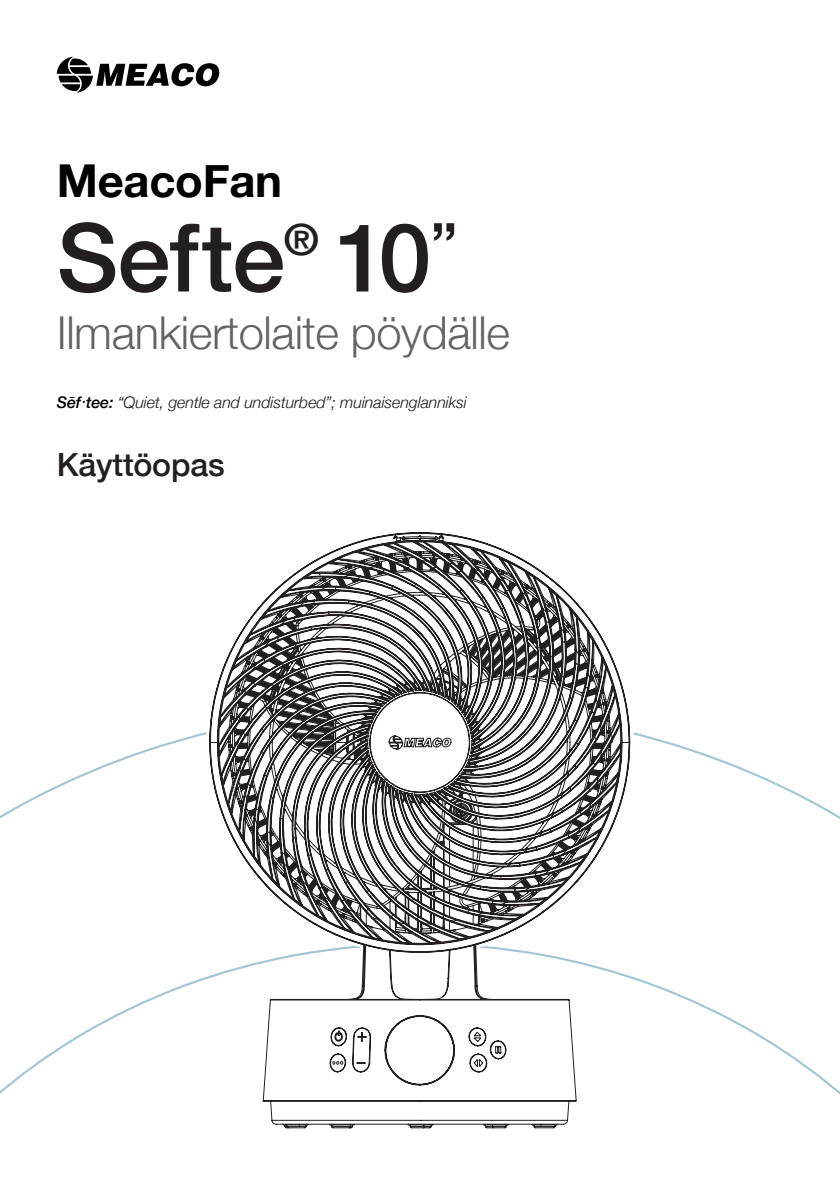
<style>
.page{position:relative;width:840px;height:1191px;background:#fff}
.page>*{position:absolute;margin:0;border:0;box-sizing:border-box;transform-origin:0 0}
.t1{font:500 95px "Helvetica Neue";letter-spacing:-.01em;color:#231f20}
.t2{font:300 45.4px "Helvetica Neue";letter-spacing:-.01em;color:#636366}
.t3{font:700 45.4px "Helvetica Neue";letter-spacing:-.005em;color:#000}
.t4{font:500 32px "Helvetica Neue";letter-spacing:-.005em;color:#231f20}
.t5{font:italic 300 16px "Helvetica Neue";letter-spacing:-.005em;color:#1b1513}
.s1{font-weight:500;color:#000}
</style>
<div class="page">
<svg style="left:57px;top:57px;width:163px;height:36px"></svg>
<svg style="left:0;top:976px;width:839px;height:118px"></svg>
<svg style="left:0;top:732px;width:839px;height:87px"></svg>
<svg style="left:209px;top:532px;width:421px;height:596px"></svg>
<p class="t3" style="left:57px;top:145px;width:227px">MeacoFan</p>
<p class="t1" style="left:57px;top:181px;width:402px">Sefte<sup>®</sup> 10<sup>”</sup></p>
<p class="t2" style="left:57px;top:296px;width:454px">Ilmankiertolaite pöydälle</p>
<p class="t5" style="left:57px;top:389px;width:411px"><span class="s1">Sēf</span> <sup>•</sup><span class="s1">tee:</span> “Quiet, gentle and undisturbed”; muinaisenglanniksi</p>
<p class="t4" style="left:57px;top:439px;width:169px">Käyttöopas</p>
</div>
